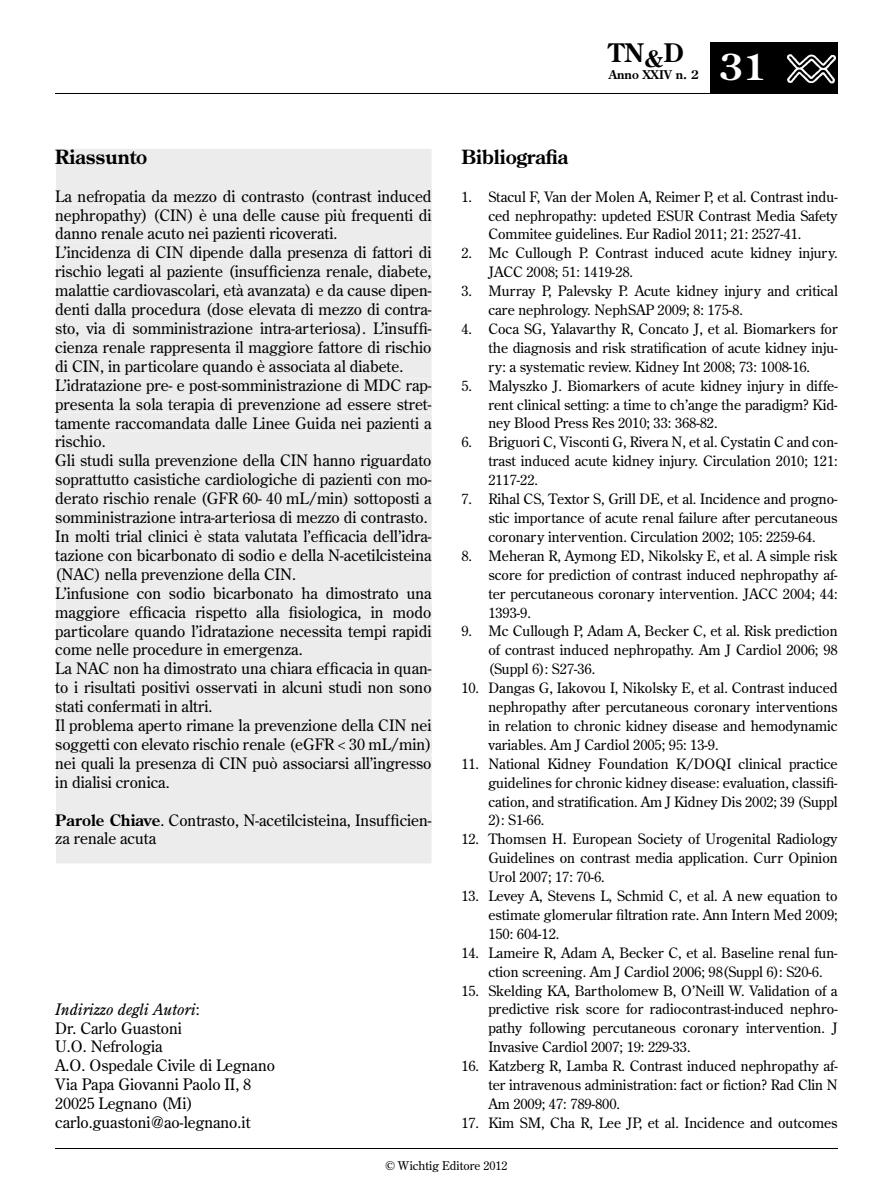
<style>
.page{position:relative;width:893px;height:1191px;background:#fff}
.page>*{position:absolute;margin:0;border:0;box-sizing:border-box;transform-origin:0 0}
.t1{font:700 36px "Century Old Style Std";color:#fff}
.t2{font:700 25.5px "Century Old Style Std";color:#000}
.t3{font:700 19.5px "Century Old Style Std";color:#000}
.t4{font:15.75px/18.9px "Century Old Style Std";color:#000}
.t5{font:14.25px/18.9px "Century Old Style Std";color:#000;text-align:justify}
.t6{font:12px "Century Old Style Std";color:#000}
.t7{font:700 12px "Century Old Style Std";color:#000}
.s1{font-weight:700}
.s2{font-style:italic}
</style>
<div class="page">
<hr style="left:55px;top:94px;width:783px;height:1px;background:#000">
<div style="left:710px;top:43px;width:128px;height:51px;background:#000"></div>
<img style="left:787px;top:54px;width:49px;height:30px">
<hr style="left:55px;top:1147px;width:783px;height:1px;background:#000">
<div style="left:56px;top:149px;width:376px;height:714px;background:#ececec"></div>
<div style="left:56px;top:149px;width:91px;height:15px;background:#ececec"></div>
<div style="left:56px;top:189px;width:376px;height:15px;background:#ececec"></div>
<div style="left:56px;top:208px;width:376px;height:15px;background:#ececec"></div>
<div style="left:56px;top:227px;width:282px;height:15px;background:#ececec"></div>
<div style="left:56px;top:246px;width:376px;height:15px;background:#ececec"></div>
<div style="left:56px;top:265px;width:376px;height:15px;background:#ececec"></div>
<div style="left:56px;top:284px;width:375px;height:15px;background:#ececec"></div>
<div style="left:56px;top:303px;width:375px;height:15px;background:#ececec"></div>
<div style="left:56px;top:322px;width:375px;height:14px;background:#ececec"></div>
<div style="left:56px;top:341px;width:376px;height:15px;background:#ececec"></div>
<div style="left:56px;top:360px;width:346px;height:14px;background:#ececec"></div>
<div style="left:56px;top:378px;width:375px;height:15px;background:#ececec"></div>
<div style="left:56px;top:397px;width:375px;height:15px;background:#ececec"></div>
<div style="left:56px;top:416px;width:376px;height:15px;background:#ececec"></div>
<div style="left:56px;top:435px;width:49px;height:12px;background:#ececec"></div>
<div style="left:56px;top:454px;width:376px;height:15px;background:#ececec"></div>
<div style="left:56px;top:473px;width:375px;height:15px;background:#ececec"></div>
<div style="left:56px;top:492px;width:376px;height:15px;background:#ececec"></div>
<div style="left:56px;top:511px;width:371px;height:12px;background:#ececec"></div>
<div style="left:56px;top:530px;width:375px;height:12px;background:#ececec"></div>
<div style="left:56px;top:549px;width:376px;height:12px;background:#ececec"></div>
<div style="left:57px;top:567px;width:238px;height:15px;background:#ececec"></div>
<div style="left:56px;top:586px;width:376px;height:13px;background:#ececec"></div>
<div style="left:56px;top:605px;width:376px;height:15px;background:#ececec"></div>
<div style="left:56px;top:624px;width:376px;height:15px;background:#ececec"></div>
<div style="left:56px;top:643px;width:246px;height:15px;background:#ececec"></div>
<div style="left:56px;top:662px;width:375px;height:15px;background:#ececec"></div>
<div style="left:56px;top:681px;width:376px;height:15px;background:#ececec"></div>
<div style="left:56px;top:700px;width:155px;height:12px;background:#ececec"></div>
<div style="left:56px;top:719px;width:376px;height:15px;background:#ececec"></div>
<div style="left:56px;top:738px;width:376px;height:14px;background:#ececec"></div>
<div style="left:56px;top:756px;width:376px;height:15px;background:#ececec"></div>
<div style="left:56px;top:775px;width:114px;height:13px;background:#ececec"></div>
<div style="left:56px;top:813px;width:104px;height:13px;background:#ececec"></div>
<div style="left:161px;top:813px;width:270px;height:15px;background:#ececec"></div>
<div style="left:56px;top:832px;width:100px;height:12px;background:#ececec"></div>
<h3 class="t3" style="left:55px;top:144px;width:94px">Riassunto</h3>
<p class="t4" style="left:55px;top:186px;width:378px">La nefropatia da mezzo di contrasto (contrast induced nephropathy) (CIN) è una delle cause più frequenti di danno renale acuto nei pazienti ricoverati.<br>L’incidenza di CIN dipende dalla presenza di fattori di rischio legati al paziente (insufficienza renale, diabete, malattie cardiovascolari, età avanzata) e da cause dipen&shy;denti dalla procedura (dose elevata di mezzo di contra&shy;sto, via di somministrazione intra-arteriosa). L’insuffi&shy;cienza renale rappresenta il maggiore fattore di rischio di CIN, in particolare quando è associata al diabete.<br>L’idratazione pre- e post-somministrazione di MDC rap&shy;presenta la sola terapia di prevenzione ad essere stret&shy;tamente raccomandata dalle Linee Guida nei pazienti a rischio.<br>Gli studi sulla prevenzione della CIN hanno riguardato soprattutto casistiche cardiologiche di pazienti con mo&shy;derato rischio renale (GFR 60- 40 mL/min) sottoposti a somministrazione intra-arteriosa di mezzo di contrasto.<br>In molti trial clinici è stata valutata l’efficacia dell’idra&shy;tazione con bicarbonato di sodio e della N-acetilcisteina (NAC) nella prevenzione della CIN.<br>L’infusione con sodio bicarbonato ha dimostrato una maggiore efficacia rispetto alla fisiologica, in modo particolare quando l’idratazione necessita tempi rapidi come nelle procedure in emergenza.<br>La NAC non ha dimostrato una chiara efficacia in quan&shy;to i risultati positivi osservati in alcuni studi non sono stati confermati in altri.<br>Il problema aperto rimane la prevenzione della CIN nei soggetti con elevato rischio renale (eGFR &lt; 30 mL/min) nei quali la presenza di CIN può associarsi all’ingresso in dialisi cronica.</p>
<p class="t4" style="left:55px;top:810px;width:378px"><span class="s1">Parole Chiave</span>. Contrasto, N-acetilcisteina, Insufficien&shy;za renale acuta</p>
<p class="t4" style="left:55px;top:999px;width:221px"><span class="s2">Indirizzo degli Autori</span>:<br>Dr. Carlo Guastoni<br>U.O. Nefrologia<br>A.O. Ospedale Civile di Legnano<br>Via Papa Giovanni Paolo II, 8<br>20025 Legnano (Mi) carlo.guastoni@ao-legnano.it</p>
<h2 class="t2" style="left:609px;top:36px;width:76px">TN<sub>&amp;</sub>D</h2>
<p class="t7" style="left:609px;top:67px;width:91px">Anno XXIV n. 2</p>
<h1 class="t1" style="left:719px;top:44px;width:49px">31</h1>
<h3 class="t3" style="left:461px;top:144px;width:108px">Bibliografia</h3>
<p class="t5" style="left:488px;top:187px;width:351px;text-indent:-27px">1. Stacul F, Van der Molen A, Reimer P, et al. Contrast indu&shy;ced nephropathy: updeted ESUR Contrast Media Safety Commitee guidelines. Eur Radiol 2011; 21: 2527-41.</p>
<p class="t5" style="left:488px;top:243px;width:351px;text-indent:-27px">2. Mc Cullough P. Contrast induced acute kidney injury.<br>JACC 2008; 51: 1419-28.</p>
<p class="t5" style="left:488px;top:281px;width:351px;text-indent:-27px">3. Murray P, Palevsky P. Acute kidney injury and critical care nephrology. NephSAP 2009; 8: 175-8.</p>
<p class="t5" style="left:488px;top:319px;width:351px;text-indent:-27px">4. Coca SG, Yalavarthy R, Concato J, et al. Biomarkers for the diagnosis and risk stratification of acute kidney inju&shy;ry: a systematic review. Kidney Int 2008; 73: 1008-16.</p>
<p class="t5" style="left:488px;top:376px;width:351px;text-indent:-27px">5. Malyszko J. Biomarkers of acute kidney injury in diffe&shy;rent clinical setting: a time to ch’ange the paradigm? Kid&shy;ney Blood Press Res 2010; 33: 368-82.</p>
<p class="t5" style="left:488px;top:432px;width:351px;text-indent:-27px">6. Briguori C, Visconti G, Rivera N, et al. Cystatin C and con&shy;trast induced acute kidney injury. Circulation 2010; 121:<br>2117-22.</p>
<p class="t5" style="left:488px;top:489px;width:351px;text-indent:-27px">7. Rihal CS, Textor S, Grill DE, et al. Incidence and progno&shy;stic importance of acute renal failure after percutaneous coronary intervention. Circulation 2002; 105: 2259-64.</p>
<p class="t5" style="left:488px;top:546px;width:351px;text-indent:-27px">8. Meheran R, Aymong ED, Nikolsky E, et al. A simple risk score for prediction of contrast induced nephropathy af&shy;ter percutaneous coronary intervention. JACC 2004; 44:<br>1393-9.</p>
<p class="t5" style="left:488px;top:621px;width:351px;text-indent:-27px">9. Mc Cullough P, Adam A, Becker C, et al. Risk prediction of contrast induced nephropathy. Am J Cardiol 2006; 98 (Suppl 6): S27-36.</p>
<p class="t5" style="left:488px;top:678px;width:351px;text-indent:-27px">10. Dangas G, Iakovou I, Nikolsky E, et al. Contrast induced nephropathy after percutaneous coronary interventions in relation to chronic kidney disease and hemodynamic variables. Am J Cardiol 2005; 95: 13-9.</p>
<p class="t5" style="left:488px;top:754px;width:351px;text-indent:-27px">11. National Kidney Foundation K/DOQI clinical practice guidelines for chronic kidney disease: evaluation, classifi&shy;cation, and stratification. Am J Kidney Dis 2002; 39 (Suppl 2): S1-66.</p>
<p class="t5" style="left:488px;top:829px;width:351px;text-indent:-27px">12. Thomsen H. European Society of Urogenital Radiology Guidelines on contrast media application. Curr Opinion Urol 2007; 17: 70-6.</p>
<p class="t5" style="left:488px;top:886px;width:351px;text-indent:-27px">13. Levey A, Stevens L, Schmid C, et al. A new equation to estimate glomerular filtration rate. Ann Intern Med 2009; 150: 604-12.</p>
<p class="t5" style="left:488px;top:943px;width:351px;text-indent:-27px">14. Lameire R, Adam A, Becker C, et al. Baseline renal fun&shy;ction screening. Am J Cardiol 2006; 98(Suppl 6): S20-6.</p>
<p class="t5" style="left:488px;top:980px;width:351px;text-indent:-27px">15. Skelding KA, Bartholomew B, O’Neill W. Validation of a predictive risk score for radiocontrast-induced nephro&shy;pathy following percutaneous coronary intervention. J Invasive Cardiol 2007; 19: 229-33.</p>
<p class="t5" style="left:488px;top:1056px;width:351px;text-indent:-27px">16. Katzberg R, Lamba R. Contrast induced nephropathy af&shy;ter intravenous administration: fact or fiction? Rad Clin N Am 2009; 47: 789-800.</p>
<p class="t5" style="left:461px;top:1113px;width:378px">17. Kim SM, Cha R, Lee JP, et al. Incidence and outcomes</p>
<p class="t6" style="left:385px;top:1158px;width:124px">© Wichtig Editore 2012</p>
</div>
